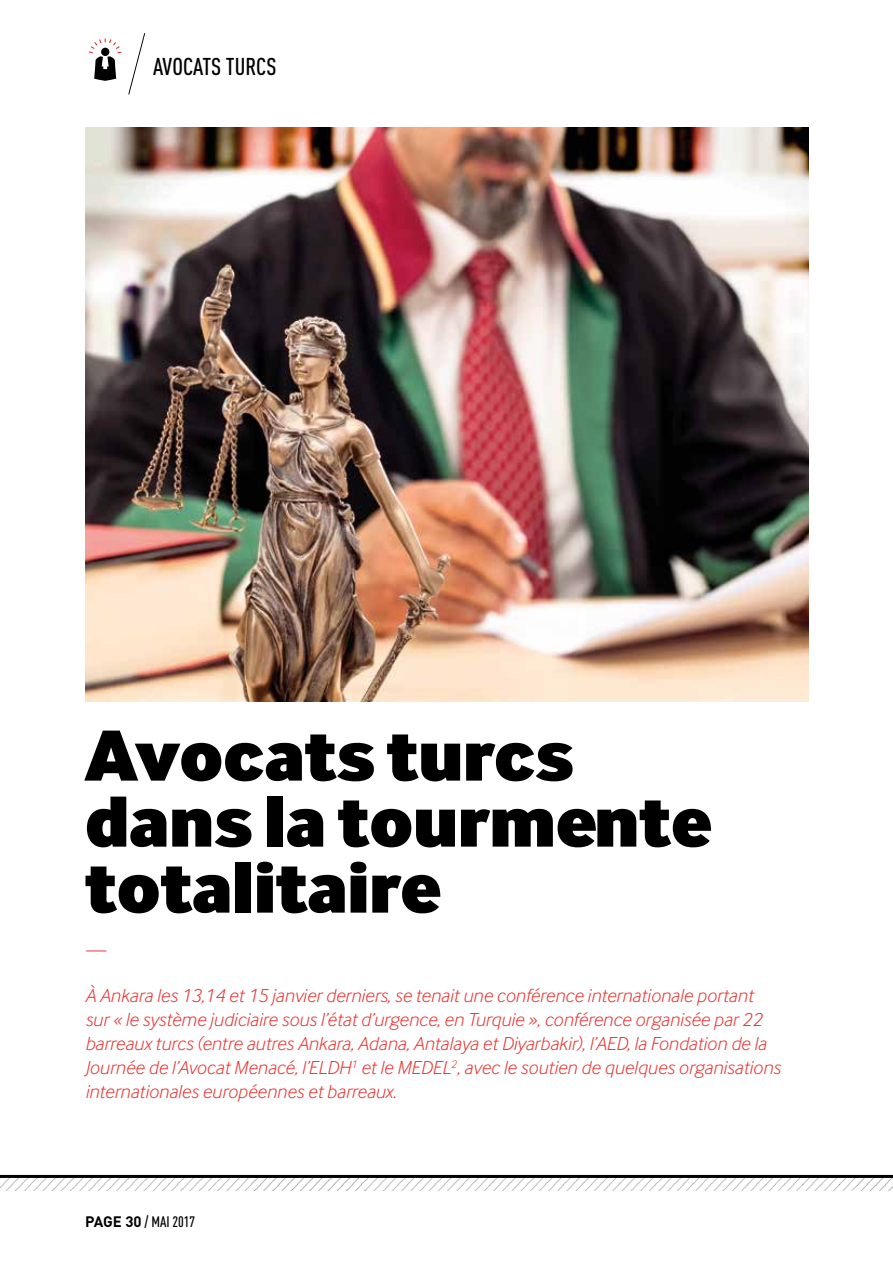
<style>
.page{position:relative;width:893px;height:1263px;background:#fff}
.page>*{position:absolute;margin:0;border:0;box-sizing:border-box;transform-origin:0 0}
.t1{font:900 75px/66px "Inter Face";color:#000}
.t2{font:500 24px "DIN Cond";color:#000}
.t3{font:italic 300 19.5px/24px "Inter Face";color:#e73431}
.t4{font:500 15px "DIN Cond";color:#000}
.s1{font-family:"DIN";font-weight:700}
</style>
<div class="page">
<svg style="left:88px;top:33px;width:58px;height:62px"></svg>
<img style="left:0;top:1178px;width:892px;height:13px">
<hr style="left:0;top:1175px;width:892px;height:3px;background:#000">
<img style="left:85px;top:128px;width:723px;height:573px">
<p class="t2" style="left:153px;top:52px;width:125px">AVOCATS TURCS</p>
<h1 class="t1" style="left:85px;top:720px;width:626px">Avocats turcs dans la tourmente totalitaire</h1>
<p class="t3" style="left:85px;top:937px;width:22px">—</p>
<p class="t3" style="left:85px;top:983px;width:697px">À Ankara les 13,14 et 15 janvier derniers, se tenait une conférence internationale portant sur « le système judiciaire sous l’état d’urgence, en Turquie », conférence organisée par 22 barreaux turcs (entre autres Ankara, Adana, Antalaya et Diyarbakir), l’AED, la Fondation de la Journée de l’Avocat Menacé, l’ELDH<sup>1</sup> et le MEDEL<sup>2</sup>, avec le soutien de quelques organisations internationales européennes et barreaux.</p>
<p class="t4" style="left:85px;top:1212px;width:112px"><span class="s1">PAGE 30</span> / MAI 2017</p>
</div>
